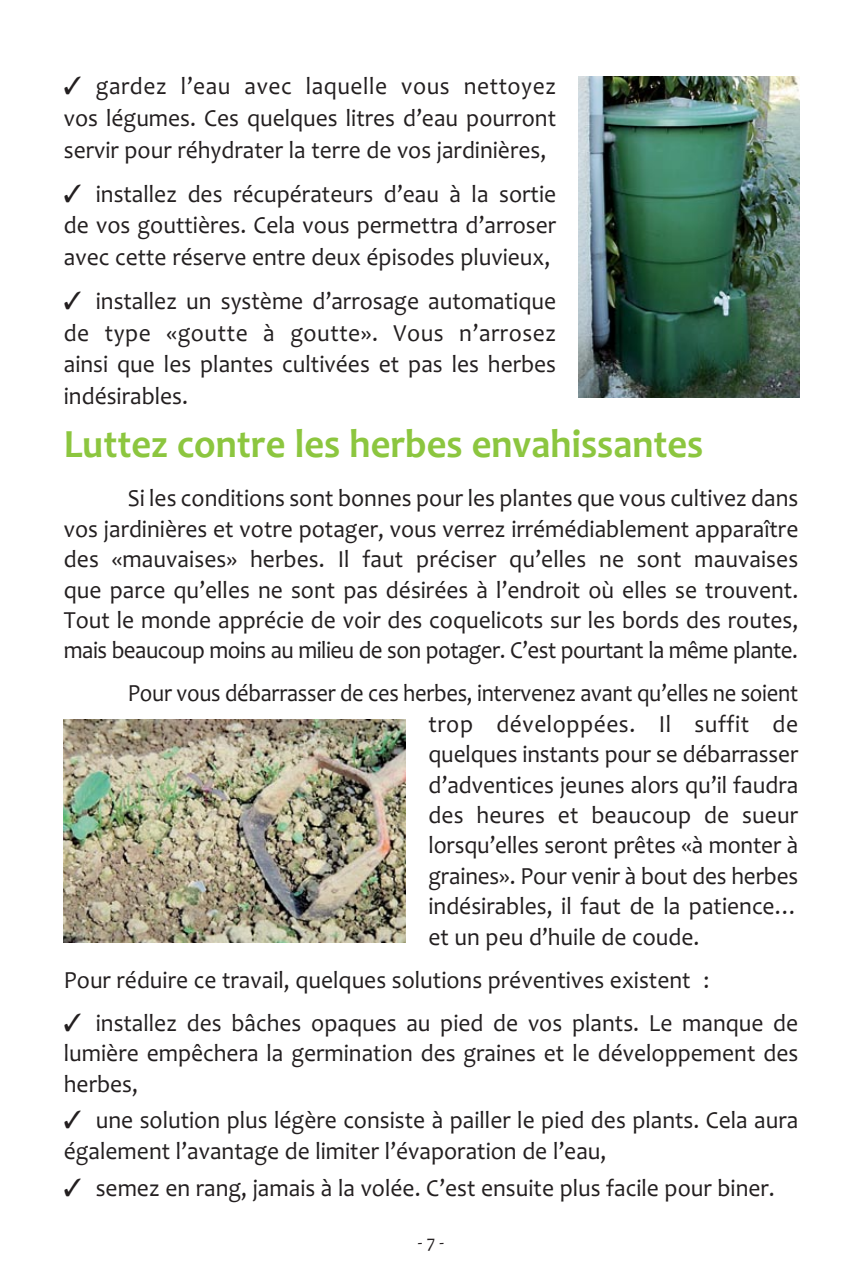
<style>
.page{position:relative;width:862px;height:1276px;background:#fff}
.page>*{position:absolute;margin:0;border:0;box-sizing:border-box;transform-origin:0 0}
.t1{font:40.5px "Candara Bold OTF";color:#8cc63f;scale:.95 1}
.t2{font:24.75px/30.4px "Candara";color:#231f20;text-align:justify;scale:.95 1}
.t3{font:24.75px/30.4px "Candara";color:#231f20;text-align:justify;scale:.91 1}
.t4{font:18px "Candara";color:#231f20}
</style>
<div class="page">
<img style="left:578px;top:77px;width:221px;height:320px">
<img style="left:64px;top:719px;width:342px;height:224px">
<p class="t2" style="left:64px;top:73px;width:519px;line-height:31.5px">✓ gardez l’eau avec laquelle vous nettoyez vos légumes. Ces quelques litres d’eau pourront servir pour réhydrater la terre de vos jardinières,</p>
<p class="t2" style="left:64px;top:181px;width:519px;line-height:31.5px">✓ installez des récupérateurs d’eau à la sortie de vos gouttières. Cela vous permettra d’arroser avec cette réserve entre deux épisodes pluvieux,</p>
<p class="t2" style="left:64px;top:288px;width:519px;line-height:31.5px">✓ installez un système d’arrosage automatique de type «goutte à goutte». Vous n’arrosez ainsi que les plantes cultivées et pas les herbes indésirables.</p>
<h1 class="t1" style="left:64px;top:429px;width:674px">Luttez contre les herbes envahissantes</h1>
<p class="t2" style="left:64px;top:486px;width:774px;text-indent:64px">Si les conditions sont bonnes pour les plantes que vous cultivez dans vos jardinières et votre potager, vous verrez irrémédiablement apparaître des «mauvaises» herbes. Il faut préciser qu’elles ne sont mauvaises que parce qu’elles ne sont pas désirées à l’endroit où elles se trouvent.<br>Tout le monde apprécie de voir des coquelicots sur les bords des routes, mais beaucoup moins au milieu de son potager. C’est pourtant la même plante.</p>
<p class="t3" style="left:428px;top:681px;width:407px;text-indent:-300px">Pour vous débarrasser de ces herbes, intervenez avant qu’elles ne soient trop développées. Il suffit de quelques instants pour se débarrasser d’adventices jeunes alors qu’il faudra des heures et beaucoup de sueur lorsqu’elles seront prêtes «à monter à graines». Pour venir à bout des herbes indésirables, il faut de la patience… et un peu d’huile de coude.</p>
<p class="t2" style="left:64px;top:967px;width:680px">Pour réduire ce travail, quelques solutions préventives existent :</p>
<p class="t2" style="left:64px;top:1010px;width:774px">✓ installez des bâches opaques au pied de vos plants. Le manque de lumière empêchera la germination des graines et le développement des herbes,</p>
<p class="t2" style="left:64px;top:1107px;width:774px">✓ une solution plus légère consiste à pailler le pied des plants. Cela aura également l’avantage de limiter l’évaporation de l’eau,</p>
<p class="t2" style="left:64px;top:1175px;width:749px">✓ semez en rang, jamais à la volée. C’est ensuite plus facile pour biner.</p>
<p class="t4" style="left:417px;top:1235px;width:28px">- 7 -</p>
</div>
